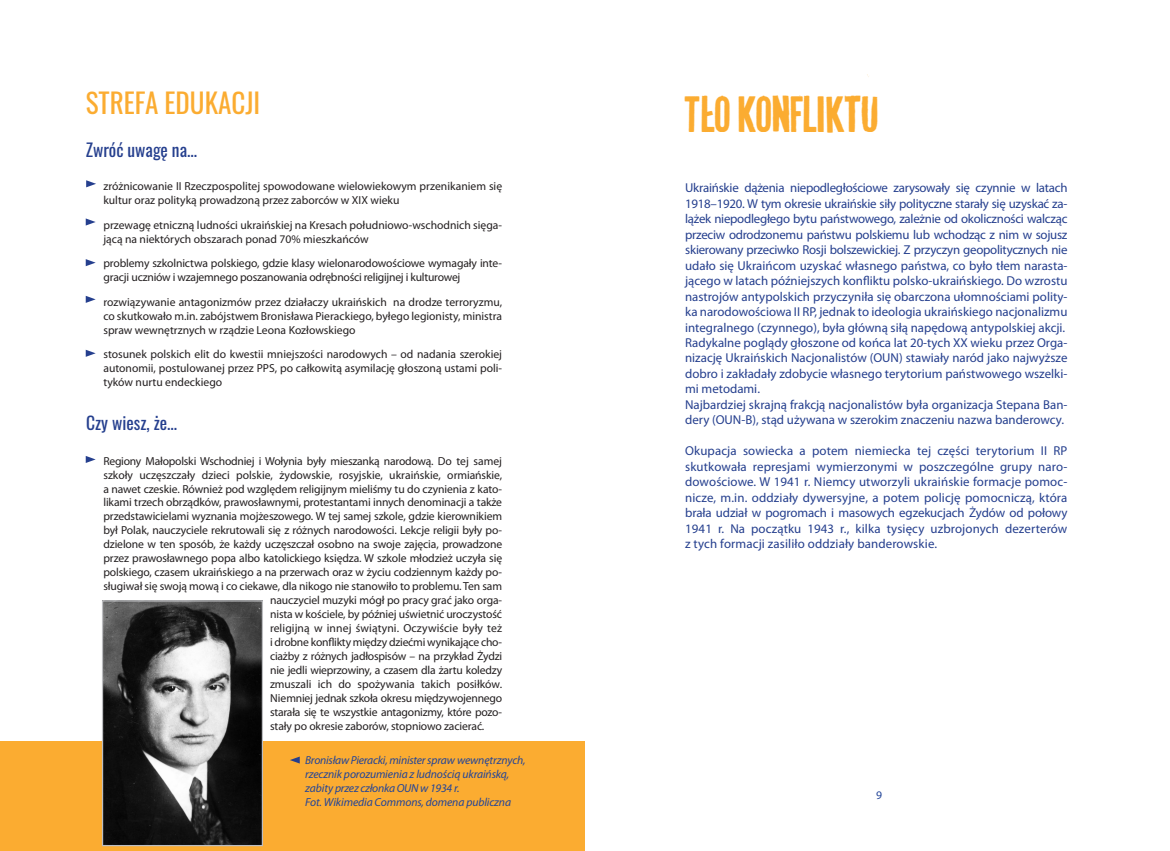
<style>
.page{position:relative;width:1170px;height:851px;background:#fff}
.page>*{position:absolute;margin:0;border:0;box-sizing:border-box;transform-origin:0 0}
.tytuły_plansz_wystaw{font:40.75px "Damned Soldiers";color:#fbac31}
.tytuły_rodziałów_bro{font:27.12px "Oswald";color:#fbac31}
.podtytuły_strefy_edu{font:17.5px "Oswald";color:#253f8e}
.teksty_główne_plansz{font:12.88px/15.5px "Myriad Pro";color:#253f8e;text-align:justify}
.teksty_główne_strefy{font:11.62px/14px "Myriad Pro";letter-spacing:-.01em;color:#231f20}
.podpisy_brązowe{font:italic 11.62px/14px "Myriad Pro";letter-spacing:-.01em;color:#224498}
.teksty_główne_strefy-2{font:11.62px "Myriad Pro";letter-spacing:.01em;color:#231f20}
.t1{font:11.62px "Myriad Pro";color:#224498}
</style>
<div class="page">
<div style="left:0;top:741px;width:585px;height:109px;background:#fbac31"></div>
<img style="left:104px;top:602px;width:157px;height:242px">
<div style="left:102px;top:600px;width:161px;height:246px;border:1px solid #bcbdc0"></div>
<svg style="left:290px;top:756px;width:10px;height:7px"></svg>
<svg style="left:86px;top:456px;width:10px;height:7px"></svg>
<svg style="left:86px;top:180px;width:10px;height:7px"></svg>
<svg style="left:86px;top:218px;width:10px;height:7px"></svg>
<svg style="left:86px;top:259px;width:10px;height:7px"></svg>
<svg style="left:86px;top:296px;width:10px;height:7px"></svg>
<svg style="left:86px;top:350px;width:10px;height:7px"></svg>
<p class="tytuły_rodziałów_bro" style="left:86px;top:79px;width:176px">STREFA EDUKACJI</p>
<p class="podtytuły_strefy_edu" style="left:86px;top:134px;width:113px">Zwróć uwagę na...</p>
<p class="teksty_główne_strefy" style="left:103px;top:179px;width:400px">zróżnicowanie II Rzeczpospolitej spowodowane wielowiekowym przenikaniem się kultur oraz polityką prowadzoną przez zaborców w XIX wieku</p>
<p class="teksty_główne_strefy" style="left:103px;top:217px;width:400px">przewagę etniczną ludności ukraińskiej na Kresach południowo-wschodnich sięga&shy;jącą na niektórych obszarach ponad 70% mieszkańców</p>
<p class="teksty_główne_strefy" style="left:103px;top:256px;width:400px">problemy szkolnictwa polskiego, gdzie klasy wielonarodowościowe wymagały inte&shy;gracji uczniów i wzajemnego poszanowania odrębności religijnej i kulturowej</p>
<p class="teksty_główne_strefy" style="left:103px;top:295px;width:400px;text-align:justify">rozwiązywanie antagonizmów przez działaczy ukraińskich na drodze terroryzmu, co skutkowało m.in. zabójstwem Bronisława Pierackiego, byłego legionisty, ministra spraw wewnętrznych w rządzie Leona Kozłowskiego</p>
<p class="teksty_główne_strefy" style="left:103px;top:347px;width:400px;text-align:justify">stosunek polskich elit do kwestii mniejszości narodowych – od nadania szerokiej autonomii, postulowanej przez PPS, po całkowitą asymilację głoszoną ustami poli&shy;tyków nurtu endeckiego</p>
<p class="podtytuły_strefy_edu" style="left:86px;top:407px;width:92px">Czy wiesz, że...</p>
<p class="teksty_główne_strefy" style="left:103px;top:453px;width:400px">Regiony Małopolski Wschodniej i Wołynia były mieszanką narodową. Do tej samej</p>
<p class="teksty_główne_strefy" style="left:103px;top:467px;width:400px">szkoły uczęszczały dzieci polskie, żydowskie, rosyjskie, ukraińskie, ormiańskie,</p>
<p class="teksty_główne_strefy" style="left:103px;top:481px;width:400px">a nawet czeskie. Również pod względem religijnym mieliśmy tu do czynienia z kato-</p>
<p class="teksty_główne_strefy" style="left:103px;top:495px;width:400px">likami trzech obrządków, prawosławnymi, protestantami innych denominacji a także</p>
<p class="teksty_główne_strefy" style="left:103px;top:509px;width:400px">przedstawicielami wyznania mojżeszowego. W tej samej szkole, gdzie kierownikiem</p>
<p class="teksty_główne_strefy" style="left:103px;top:523px;width:400px">był Polak, nauczyciele rekrutowali się z różnych narodowości. Lekcje religii były po-</p>
<p class="teksty_główne_strefy" style="left:103px;top:537px;width:400px">dzielone w ten sposób, że każdy uczęszczał osobno na swoje zajęcia, prowadzone</p>
<p class="teksty_główne_strefy" style="left:103px;top:551px;width:400px">przez prawosławnego popa albo katolickiego księdza. W szkole młodzież uczyła się</p>
<p class="teksty_główne_strefy" style="left:103px;top:565px;width:400px">polskiego, czasem ukraińskiego a na przerwach oraz w życiu codziennym każdy po-</p>
<p class="teksty_główne_strefy" style="left:103px;top:579px;width:400px">sługiwał się swoją mową i co ciekawe, dla nikogo nie stanowiło to problemu. Ten sam</p>
<p class="teksty_główne_strefy" style="left:270px;top:593px;width:233px">nauczyciel muzyki mógł po pracy grać jako orga-</p>
<p class="teksty_główne_strefy" style="left:270px;top:607px;width:233px">nista w kościele, by później uświetnić uroczystość</p>
<p class="teksty_główne_strefy-2" style="left:270px;top:621px;width:233px">religijną w innej świątyni. Oczywiście były też</p>
<p class="teksty_główne_strefy" style="left:270px;top:635px;width:233px">i drobne konflikty między dziećmi wynikające cho-</p>
<p class="teksty_główne_strefy" style="left:270px;top:649px;width:233px">ciażby z różnych jadłospisów – na przykład Żydzi</p>
<p class="teksty_główne_strefy" style="left:270px;top:662px;width:233px">nie jedli wieprzowiny, a czasem dla żartu koledzy</p>
<p class="teksty_główne_strefy" style="left:270px;top:676px;width:233px">zmuszali ich do spożywania takich posiłków.</p>
<p class="teksty_główne_strefy" style="left:270px;top:690px;width:233px">Niemniej jednak szkoła okresu międzywojennego</p>
<p class="teksty_główne_strefy" style="left:270px;top:704px;width:233px">starała się te wszystkie antagonizmy, które pozo-</p>
<p class="teksty_główne_strefy" style="left:270px;top:718px;width:216px">stały po okresie zaborów, stopniowo zacierać.</p>
<p class="podpisy_brązowe" style="left:305px;top:752px;width:222px">Bronisław Pieracki, minister spraw wewnętrznych, rzecznik porozumienia z ludnością ukraińską, zabity przez członka OUN w 1934 r.<br>Fot. Wikimedia Commons, domena publiczna</p>
<p class="tytuły_plansz_wystaw" style="left:684px;top:94px;width:197px">TŁO KONFLIKTU</p>
<p class="teksty_główne_plansz" style="left:685px;top:180px;width:384px">Ukraińskie dążenia niepodległościowe zarysowały się czynnie w latach 1918–1920. W tym okresie ukraińskie siły polityczne starały się uzyskać za&shy;lążek niepodległego bytu państwowego, zależnie od okoliczności walcząc przeciw odrodzonemu państwu polskiemu lub wchodząc z nim w sojusz skierowany przeciwko Rosji bolszewickiej. Z przyczyn geopolitycznych nie udało się Ukraińcom uzyskać własnego państwa, co było tłem narasta&shy;jącego w latach późniejszych konfliktu polsko-ukraińskiego. Do wzrostu nastrojów antypolskich przyczyniła się obarczona ułomnościami polity&shy;ka narodowościowa II RP, jednak to ideologia ukraińskiego nacjonalizmu integralnego (czynnego), była główną siłą napędową antypolskiej akcji.</p>
<p class="teksty_główne_plansz" style="left:685px;top:335px;width:384px">Radykalne poglądy głoszone od końca lat 20-tych XX wieku przez Orga&shy;nizację Ukraińskich Nacjonalistów (OUN) stawiały naród jako najwyższe dobro i zakładały zdobycie własnego terytorium państwowego wszelki&shy;mi metodami.</p>
<p class="teksty_główne_plansz" style="left:685px;top:396px;width:384px">Najbardziej skrajną frakcją nacjonalistów była organizacja Stepana Ban&shy;dery (OUN-B), stąd używana w szerokim znaczeniu nazwa banderowcy.</p>
<p class="teksty_główne_plansz" style="left:685px;top:443px;width:384px">Okupacja sowiecka a potem niemiecka tej części terytorium II RP skutkowała represjami wymierzonymi w poszczególne grupy naro&shy;dowościowe. W 1941 r. Niemcy utworzyli ukraińskie formacje pomoc&shy;nicze, m.in. oddziały dywersyjne, a potem policję pomocniczą, która brała udział w pogromach i masowych egzekucjach Żydów od połowy 1941 r. Na początku 1943 r., kilka tysięcy uzbrojonych dezerterów z tych formacji zasiliło oddziały banderowskie.</p>
<p class="t1" style="left:876px;top:787px;width:7px">9</p>
</div>
